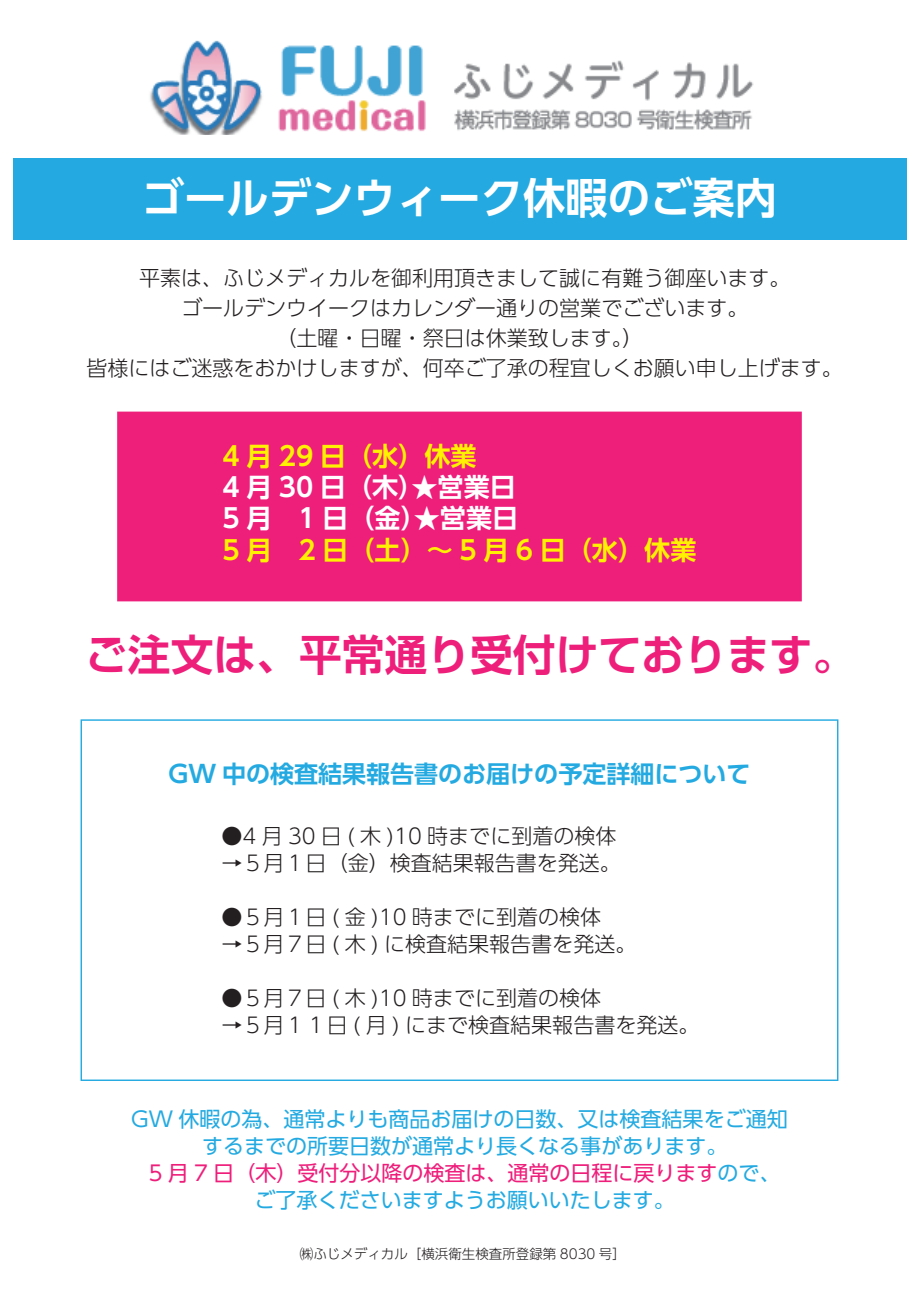
<style>
.page{position:relative;width:919px;height:1289px;background:#fff}
.page>*{position:absolute;margin:0;border:0;box-sizing:border-box;transform-origin:0 0}
.t1{font:700 42.75px "Shin Go De";color:#ee1e7b}
.t2{font:700 42.3px "UD Shin Go Pro De";color:#fff}
.t3{font:700 26.1px "UD Shin Go Pro De";color:#fff101}
.t4{font:700 26.1px/31.3px "UD Shin Go Pro De";color:#fff}
.t5{font:700 24px "UD Shin Go Pro De";color:#24aae1}
.t6{font:300 21px/30px "UD Shin Go Pro";color:#231f20;text-align:center}
.t7{font:21px/27px "UD Shin Go Pro";color:#24aae1;text-align:center}
.t8{font:300 13.5px "UD Shin Go Pro";color:#231f20}
.s1{color:#ee1e7b}
</style>
<div class="page">
<div style="left:117px;top:411px;width:684px;height:190px;background:#ee1e7b;border:2px solid #ee1e7b"></div>
<div style="left:13px;top:158px;width:893px;height:81px;background:#24aae1"></div>
<img style="left:150px;top:40px;width:604px;height:95px">
<h2 class="t2" style="left:142px;top:163px;width:636px">ゴールデンウィーク休暇のご案内</h2>
<p class="t6" style="left:86px;top:262px;width:757px">平素は、ふじメディカルを御利用頂きまして誠に有難う御座います。<br>ゴールデンウイークはカレンダー通りの営業でございます。<br>（土曜・日曜・祭日は休業致します。）<br>皆様にはご迷惑をおかけしますが、何卒ご了承の程宜しくお願い申し上げます。</p>
<p class="t3" style="left:222px;top:434px;width:256px">4 月 29 日（水）休業</p>
<p class="t4" style="left:222px;top:470px;width:297px">4 月 30 日（木）★営業日<br>5 月　1 日（金）★営業日</p>
<p class="t3" style="left:222px;top:528px;width:475px">5 月　2 日（土）～ 5月 6 日（水）休業</p>
<h1 class="t1" style="left:85px;top:627px;width:771px">ご注文は、平常通り受付けております。</h1>
<p class="t5" style="left:168px;top:754px;width:583px">GW 中の検査結果報告書のお届けの予定詳細について</p>
<p class="t6" style="left:221px;top:819px;width:396px">●4 月 30 日 ( 木 )10 時までに到着の検体</p>
<p class="t6" style="left:221px;top:846px;width:400px">→５月１日（金）検査結果報告書を発送。</p>
<p class="t6" style="left:221px;top:900px;width:381px">●５月１日 (金 )10 時までに到着の検体</p>
<p class="t6" style="left:221px;top:927px;width:416px">→５月７日 ( 木 ) に検査結果報告書を発送。</p>
<p class="t6" style="left:221px;top:981px;width:381px">●５月７日 (木 )10 時までに到着の検体</p>
<p class="t6" style="left:221px;top:1008px;width:479px">→５月１１日 ( 月 ) にまで検査結果報告書を発送。</p>
<p class="t7" style="left:131px;top:1105px;width:658px">GW 休暇の為、通常よりも商品お届けの日数、又は検査結果をご通知するまでの所要日数が通常より長くなる事があります。<br><span class="s1">5 月 7 日（木）受付分以降の検査は、通常の日程に戻ります</span>ので、ご了承くださいますようお願いいたします。</p>
<p class="t8" style="left:300px;top:1242px;width:327px">㈱ふじメディカル［横浜衛生検査所登録第 8030 号］</p>
</div>
